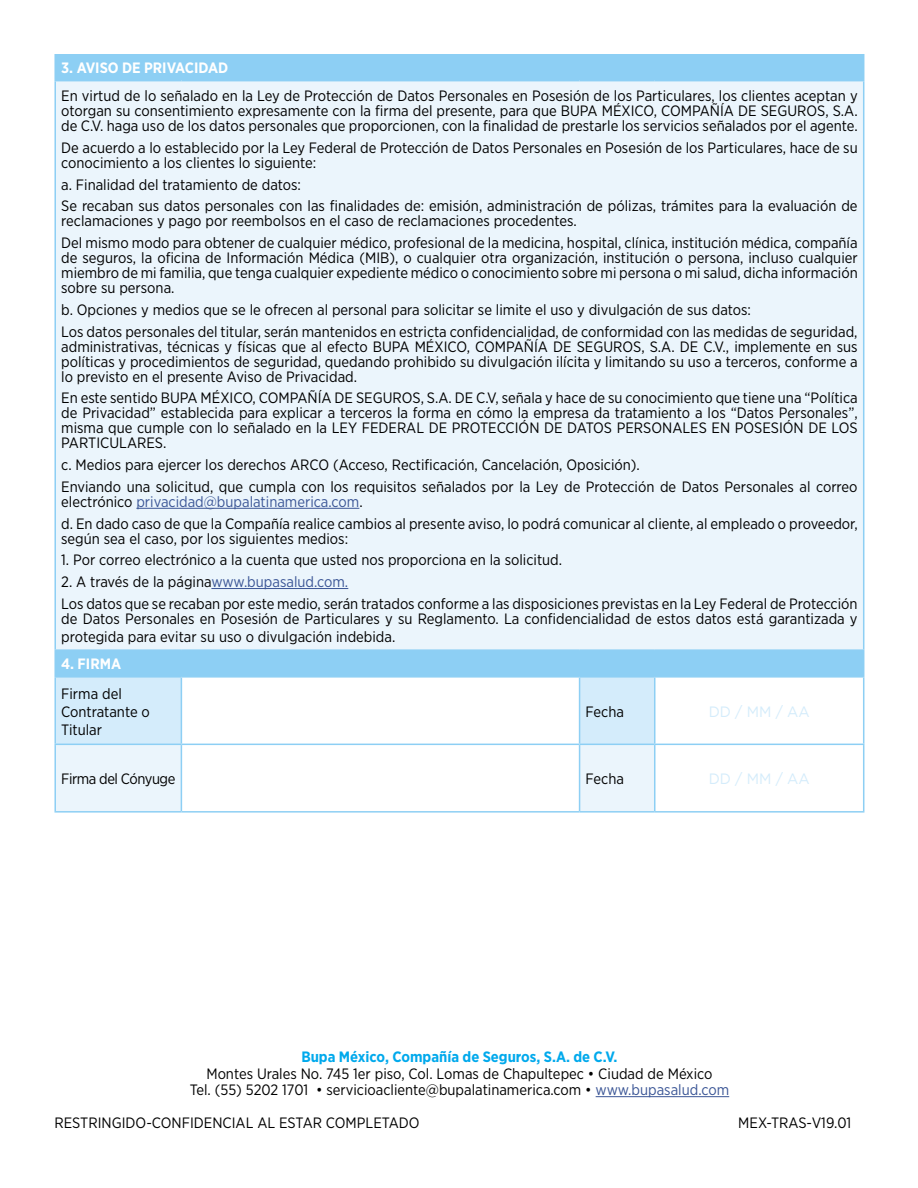
<style>
.page{position:relative;width:918px;height:1188px;background:#fff}
.page>*{position:absolute;margin:0;border:0;box-sizing:border-box;transform-origin:0 0}
.t1{font:15px/15px "Gotham Narrow";color:#000}
.t2{font:700 15px "Gotham Narrow";color:#00a9ec}
.t3{font:700 15px "Gotham Narrow";color:#fff}
.t4{font:15px "Gotham";color:#d4ecfb;scale:.95 1}
.t5{font:15px "Gotham Narrow";letter-spacing:-.03em;color:#000}
.s1{color:#3b5696}
</style>
<div class="page">
<hr style="left:596px;top:1096px;width:133px;height:1px;background:#3b5696">
<div style="left:56px;top:54px;width:807px;height:622px;background:#8dcff4"></div>
<div style="left:55px;top:81px;width:809px;height:569px;background:#ebf5fc"></div>
<svg style="left:56px;top:678px;width:598px;height:133px"></svg>
<hr style="left:54px;top:54px;width:2px;height:26px;background:#8dcff4">
<svg style="left:863px;top:54px;width:1px;height:26px"></svg>
<hr style="left:54px;top:80px;width:127px;height:1px;background:#8dcff4">
<hr style="left:54px;top:81px;width:2px;height:568px;background:#8dcff4">
<hr style="left:181px;top:80px;width:399px;height:1px;background:#8dcff4">
<hr style="left:580px;top:80px;width:75px;height:1px;background:#8dcff4">
<hr style="left:655px;top:80px;width:209px;height:1px;background:#8dcff4">
<hr style="left:863px;top:81px;width:1px;height:568px;background:#8dcff4">
<hr style="left:54px;top:649px;width:127px;height:2px;background:#8dcff4">
<hr style="left:54px;top:651px;width:2px;height:25px;background:#8dcff4">
<hr style="left:181px;top:649px;width:399px;height:2px;background:#8dcff4">
<hr style="left:580px;top:649px;width:75px;height:2px;background:#8dcff4">
<hr style="left:655px;top:649px;width:209px;height:2px;background:#8dcff4">
<svg style="left:863px;top:651px;width:1px;height:25px"></svg>
<hr style="left:54px;top:676px;width:127px;height:2px;background:#8dcff4">
<hr style="left:54px;top:678px;width:2px;height:66px;background:#8dcff4">
<hr style="left:181px;top:676px;width:399px;height:2px;background:#8dcff4">
<hr style="left:181px;top:678px;width:1px;height:66px;background:#8dcff4">
<hr style="left:580px;top:676px;width:75px;height:2px;background:#8dcff4">
<hr style="left:579px;top:678px;width:1px;height:66px;background:#8dcff4">
<hr style="left:655px;top:676px;width:209px;height:2px;background:#8dcff4">
<hr style="left:654px;top:678px;width:1px;height:66px;background:#8dcff4">
<hr style="left:863px;top:678px;width:1px;height:66px;background:#8dcff4">
<hr style="left:54px;top:744px;width:127px;height:1px;background:#8dcff4">
<hr style="left:54px;top:745px;width:2px;height:66px;background:#8dcff4">
<hr style="left:181px;top:744px;width:399px;height:1px;background:#8dcff4">
<hr style="left:181px;top:745px;width:1px;height:66px;background:#8dcff4">
<hr style="left:580px;top:744px;width:75px;height:1px;background:#8dcff4">
<hr style="left:579px;top:745px;width:1px;height:66px;background:#8dcff4">
<hr style="left:655px;top:744px;width:209px;height:1px;background:#8dcff4">
<hr style="left:654px;top:745px;width:1px;height:66px;background:#8dcff4">
<hr style="left:863px;top:745px;width:1px;height:66px;background:#8dcff4">
<hr style="left:54px;top:811px;width:127px;height:2px;background:#8dcff4">
<hr style="left:181px;top:811px;width:399px;height:2px;background:#8dcff4">
<hr style="left:580px;top:811px;width:75px;height:2px;background:#8dcff4">
<hr style="left:655px;top:811px;width:209px;height:2px;background:#8dcff4">
<hr style="left:136px;top:508px;width:223px;height:1px;background:#3b5696">
<hr style="left:211px;top:588px;width:137px;height:1px;background:#3b5696">
<p class="t3" style="left:61px;top:58px;width:169px">3. AVISO DE PRIVACIDAD</p>
<p class="t1" style="left:61px;top:88px;width:798px;text-align:justify">En virtud de lo señalado en la Ley de Protección de Datos Personales en Posesión de los Particulares, los clientes aceptan y otorgan su consentimiento expresamente con la firma del presente, para que BUPA MÉXICO, COMPAÑÍA DE SEGUROS, S.A. de C.V. haga uso de los datos personales que proporcionen, con la finalidad de prestarle los servicios señalados por el agente.</p>
<p class="t1" style="left:61px;top:140px;width:798px">De acuerdo a lo establecido por la Ley Federal de Protección de Datos Personales en Posesión de los Particulares, hace de su conocimiento a los clientes lo siguiente:</p>
<p class="t1" style="left:61px;top:173px;width:798px;line-height:21.8px">a. Finalidad del tratamiento de datos:<br>Se recaban sus datos personales con las finalidades de: emisión, administración de pólizas, trámites para la evaluación de</p>
<p class="t1" style="left:61px;top:210px;width:798px;line-height:21.8px">reclamaciones y pago por reembolsos en el caso de reclamaciones procedentes.<br>Del mismo modo para obtener de cualquier médico, profesional de la medicina, hospital, clínica, institución médica, compañía</p>
<p class="t1" style="left:61px;top:250px;width:798px;text-align:justify">de seguros, la oficina de Información Médica (MIB), o cualquier otra organización, institución o persona, incluso cualquier miembro de mi familia, que tenga cualquier expediente médico o conocimiento sobre mi persona o mi salud, dicha información sobre su persona.</p>
<p class="t1" style="left:61px;top:298px;width:798px;line-height:21.8px">b. Opciones y medios que se le ofrecen al personal para solicitar se limite el uso y divulgación de sus datos:<br>Los datos personales del titular, serán mantenidos en estricta confidencialidad, de conformidad con las medidas de seguridad,</p>
<p class="t1" style="left:61px;top:338px;width:798px;text-align:justify">administrativas, técnicas y físicas que al efecto BUPA MÉXICO, COMPAÑÍA DE SEGUROS, S.A. DE C.V., implemente en sus políticas y procedimientos de seguridad, quedando prohibido su divulgación ilícita y limitando su uso a terceros, conforme a lo previsto en el presente Aviso de Privacidad.</p>
<p class="t1" style="left:61px;top:390px;width:798px;text-align:justify">En este sentido BUPA MÉXICO, COMPAÑÍA DE SEGUROS, S.A. DE C.V, señala y hace de su conocimiento que tiene una “Política de Privacidad” establecida para explicar a terceros la forma en cómo la empresa da tratamiento a los “Datos Personales”, misma que cumple con lo señalado en la LEY FEDERAL DE PROTECCIÓN DE DATOS PERSONALES EN POSESIÓN DE LOS PARTICULARES.</p>
<p class="t1" style="left:61px;top:454px;width:798px;line-height:21.8px">c. Medios para ejercer los derechos ARCO (Acceso, Rectificación, Cancelación, Oposición).<br>Enviando una solicitud, que cumpla con los requisitos señalados por la Ley de Protección de Datos Personales al correo</p>
<p class="t1" style="left:61px;top:490px;width:798px;line-height:21.8px">electrónico <span class="s1">privacidad@bupalatinamerica.com</span>.<br>d. En dado caso de que la Compañía realice cambios al presente aviso, lo podrá comunicar al cliente, al empleado o proveedor,</p>
<p class="t1" style="left:61px;top:530px;width:288px">según sea el caso, por los siguientes medios:</p>
<p class="t1" style="left:61px;top:552px;width:502px">1. Por correo electrónico a la cuenta que usted nos proporciona en la solicitud.</p>
<p class="t1" style="left:61px;top:571px;width:798px;line-height:21.8px">2. A través de la página<span class="s1">www.bupasalud.com.<br></span>Los datos que se recaban por este medio, serán tratados conforme a las disposiciones previstas en la Ley Federal de Protección</p>
<p class="t1" style="left:61px;top:609px;width:798px;line-height:18px">de Datos Personales en Posesión de Particulares y su Reglamento. La confidencialidad de estos datos está garantizada y protegida para evitar su uso o divulgación indebida.</p>
<p class="t3" style="left:61px;top:655px;width:61px">4. FIRMA</p>
<p class="t1" style="left:61px;top:684px;width:90px;line-height:18px">Firma del<br>Contratante o<br>Titular</p>
<p class="t1" style="left:586px;top:704px;width:40px">Fecha</p>
<p class="t4" style="left:709px;top:702px;width:108px">DD / MM / AA</p>
<p class="t5" style="left:61px;top:769px;width:116px">Firma del Cónyuge</p>
<p class="t1" style="left:586px;top:771px;width:40px">Fecha</p>
<p class="t4" style="left:709px;top:769px;width:108px">DD / MM / AA</p>
<p class="t2" style="left:301px;top:1047px;width:318px">Bupa México, Compañía de Seguros, S.A. de C.V.</p>
<p class="t1" style="left:190px;top:1065px;width:541px;line-height:16.5px;text-align:center">Montes Urales No. 745 1er piso, Col. Lomas de Chapultepec • Ciudad de México<br>Tel. (55) 5202 1701 • servicioacliente@bupalatinamerica.com • <span class="s1">www.bupasalud.com</span></p>
<p class="t1" style="left:54px;top:1115px;width:367px">RESTRINGIDO-CONFIDENCIAL AL ESTAR COMPLETADO</p>
<p class="t1" style="left:738px;top:1115px;width:114px">MEX-TRAS-V19.01</p>
</div>
